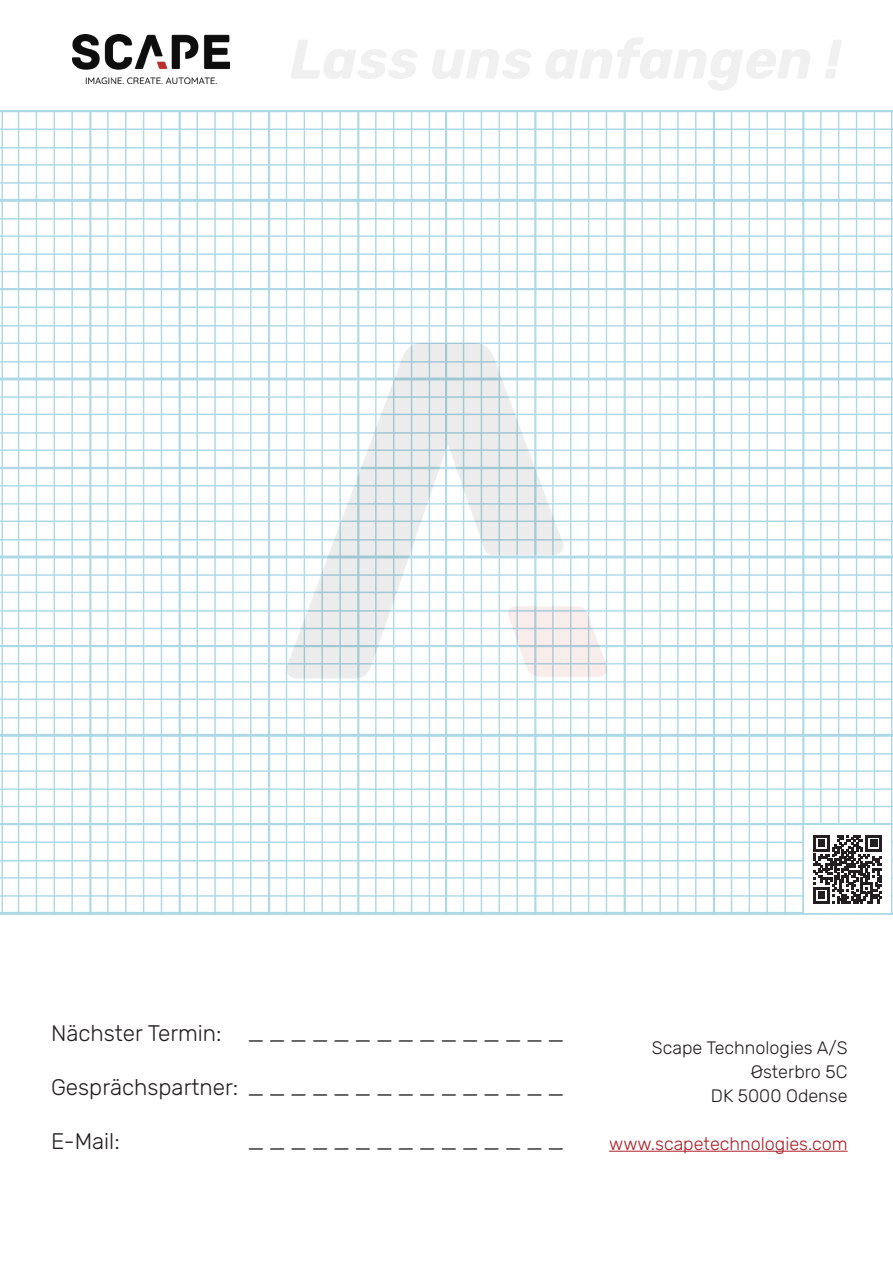
<style>
.page{position:relative;width:893px;height:1263px;background:#fff}
.page>*{position:absolute;margin:0;border:0;box-sizing:border-box;transform-origin:0 0}
.t1{font:300 22.5px "Rubik";color:#231f20}
.t2{font:300 18px "Rubik";color:#231f20}
.t3{font:300 18px "Rubik";color:#ad1e25}
</style>
<div class="page">
<img style="left:2px;top:111px;width:889px;height:178px">
<img style="left:2px;top:469px;width:889px;height:176px">
<img style="left:2px;top:289px;width:889px;height:180px">
<img style="left:2px;top:645px;width:889px;height:269px">
<hr style="left:609px;top:1151px;width:239px;height:1px;background:#ad1e25">
<div style="left:804px;top:825px;width:87px;height:88px;background:#fff"></div>
<svg style="left:813px;top:835px;width:69px;height:68px"></svg>
<img style="left:73px;top:34px;width:156px;height:49px">
<img style="left:0;top:111px;width:2px;height:178px">
<img style="left:0;top:469px;width:2px;height:176px">
<img style="left:0;top:289px;width:2px;height:180px">
<img style="left:0;top:645px;width:2px;height:256px">
<svg style="left:0;top:901px;width:2px;height:13px"></svg>
<img style="left:891px;top:111px;width:2px;height:178px">
<img style="left:891px;top:469px;width:2px;height:176px">
<img style="left:891px;top:289px;width:2px;height:180px">
<img style="left:891px;top:645px;width:2px;height:256px">
<svg style="left:891px;top:901px;width:2px;height:13px"></svg>
<img style="left:231px;top:290px;width:431px;height:442px">
<p class="t1" style="left:51px;top:1020px;width:172px">Nächster Termin:</p>
<p class="t1" style="left:247px;top:1020px;width:319px">_______________</p>
<p class="t1" style="left:51px;top:1074px;width:515px">Gesprächspartner: _ _ _ _ _ _ _ _ _ _ _ _ _ _ _</p>
<p class="t1" style="left:51px;top:1128px;width:70px">E-Mail:</p>
<p class="t1" style="left:247px;top:1128px;width:319px">_______________</p>
<p class="t2" style="left:652px;top:1038px;width:197px">Scape Technologies A/S</p>
<p class="t2" style="left:751px;top:1062px;width:98px">Østerbro 5C</p>
<p class="t2" style="left:711px;top:1086px;width:138px">DK 5000 Odense</p>
<p class="t3" style="left:609px;top:1134px;width:240px">www.scapetechnologies.com</p>
</div>
